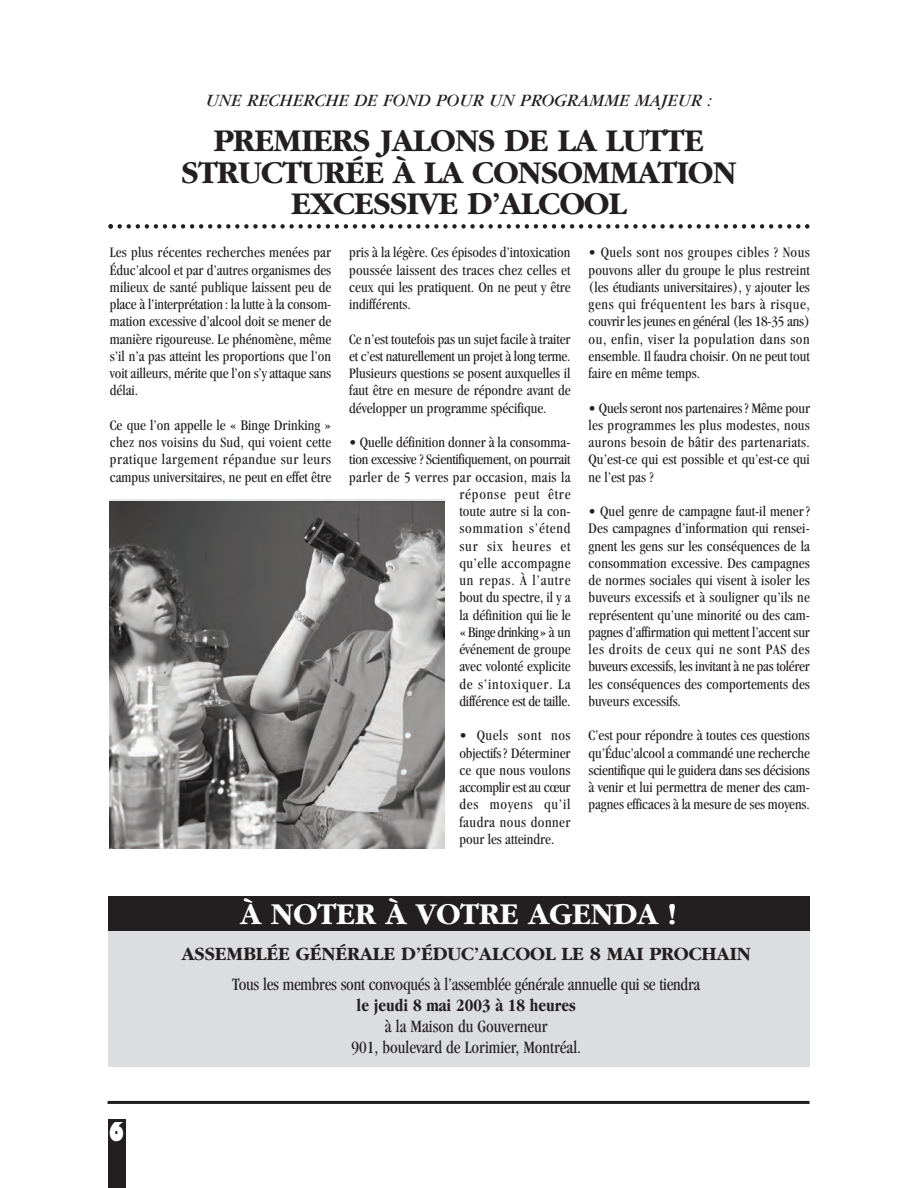
<style>
.page{position:relative;width:918px;height:1188px;background:#fff}
.page>*{position:absolute;margin:0;border:0;box-sizing:border-box;transform-origin:0 0}
.t1{font:700 33px/31.5px "Garamond";letter-spacing:-.015em;color:#231f20;text-align:center}
.t2{font:700 31.5px "Garamond";color:#fff}
.t3{font:800 condensed 25.5px "Gill Sans";color:#fff}
.t4{font:700 19.5px "Garamond";color:#231f20}
.t5{font:condensed 18px/21px "Garamond";letter-spacing:-.015em;color:#231f20;text-align:center;scale:.96 1}
.t6{font:italic 18px "Garamond";color:#231f20}
.t7{font:700 condensed 18px "Garamond";color:#231f20;scale:.96 1}
.t8{font:condensed 15px/17.2px "Garamond";color:#231f20;text-align:justify}
</style>
<div class="page">
<div style="left:108px;top:1119px;width:18px;height:69px;background:#231f20"></div>
<hr style="left:108px;top:1101px;width:702px;height:3px;background:#231f20">
<svg style="left:108px;top:224px;width:701px;height:5px"></svg>
<img style="left:110px;top:502px;width:334px;height:346px">
<div style="left:108px;top:931px;width:701px;height:136px;background:#dcdddf"></div>
<div style="left:108px;top:896px;width:701px;height:35px;background:#231f20"></div>
<p class="t6" style="left:206px;top:94px;width:507px">UNE RECHERCHE DE FOND POUR UN PROGRAMME MAJEUR :</p>
<h1 class="t1" style="left:181px;top:124px;width:557px">PREMIERS JALONS DE LA LUTTE<br>STRUCTURÉE À LA CONSOMMATION<br>EXCESSIVE D’ALCOOL</h1>
<p class="t8" style="left:110px;top:245px;width:223px">Les plus récentes recherches menées par Éduc’alcool et par d’autres organismes des milieux de santé publique laissent peu de place à l’interprétation : la lutte à la consom&shy;mation excessive d’alcool doit se mener de manière rigoureuse. Le phénomène, même s’il n’a pas atteint les proportions que l’on voit ailleurs, mérite que l’on s’y attaque sans délai.</p>
<p class="t8" style="left:110px;top:418px;width:223px">Ce que l’on appelle le « Binge Drinking » chez nos voisins du Sud, qui voient cette pratique largement répandue sur leurs campus universitaires, ne peut en effet être</p>
<p class="t8" style="left:349px;top:245px;width:223px">pris à la légère. Ces épisodes d’intoxication poussée laissent des traces chez celles et ceux qui les pratiquent. On ne peut y être indifférents.</p>
<p class="t8" style="left:349px;top:331px;width:223px">Ce n’est toutefois pas un sujet facile à traiter et c’est naturellement un projet à long terme.<br>Plusieurs questions se posent auxquelles il faut être en mesure de répondre avant de développer un programme spécifique.</p>
<p class="t8" style="left:349px;top:435px;width:223px;text-align:right">• Quelle définition donner à la consomma&shy;tion excessive ? Scientifiquement, on pourrait parler de 5 verres par occasion, mais la réponse peut être<br>toute autre si la con-<br>sommation s’étend<br>sur six heures et<br>qu’elle accompagne<br>un repas. À l’autre<br>bout du spectre, il y a<br>la définition qui lie le<br>« Binge drinking» à un<br>événement de groupe<br>avec volonté explicite<br>de s’intoxiquer. La<br>différence est de taille.</p>
<p class="t8" style="left:459px;top:728px;width:113px">• Quels sont nos objectifs? Déterminer ce que nous voulons accomplir est au cœur des moyens qu’il faudra nous donner pour les atteindre.</p>
<p class="t8" style="left:589px;top:245px;width:223px">• Quels sont nos groupes cibles ? Nous pouvons aller du groupe le plus restreint (les étudiants universitaires), y ajouter les gens qui fréquentent les bars à risque, couvrir les jeunes en général (les 18-35 ans) ou, enfin, viser la population dans son ensemble. Il faudra choisir. On ne peut tout faire en même temps.</p>
<p class="t8" style="left:589px;top:400px;width:223px">• Quels seront nos partenaires? Même pour les programmes les plus modestes, nous aurons besoin de bâtir des partenariats.<br>Qu’est-ce qui est possible et qu’est-ce qui ne l’est pas ?</p>
<p class="t8" style="left:589px;top:504px;width:223px">• Quel genre de campagne faut-il mener?<br>Des campagnes d’information qui rensei&shy;gnent les gens sur les conséquences de la consommation excessive. Des campagnes de normes sociales qui visent à isoler les buveurs excessifs et à souligner qu’ils ne représentent qu’une minorité ou des cam&shy;pagnes d’affirmation qui mettent l’accent sur les droits de ceux qui ne sont PAS des buveurs excessifs, les invitant à ne pas tolérer les conséquences des comportements des buveurs excessifs.</p>
<p class="t8" style="left:589px;top:728px;width:223px">C’est pour répondre à toutes ces questions qu’Éduc’alcool a commandé une recherche scientifique qui le guidera dans ses décisions à venir et lui permettra de mener des cam&shy;pagnes efficaces à la mesure de ses moyens.</p>
<h2 class="t2" style="left:240px;top:894px;width:438px">À NOTER À VOTRE AGENDA !</h2>
<h3 class="t3" style="left:109px;top:1122px;width:16px">6</h3>
<h3 class="t4" style="left:182px;top:941px;width:571px">ASSEMBLÉE GÉNÉRALE D’ÉDUC’ALCOOL LE 8 MAI PROCHAIN</h3>
<p class="t5" style="left:232px;top:975px;width:489px">Tous les membres sont convoqués à l’assemblée générale annuelle qui se tiendra</p>
<p class="t7" style="left:357px;top:998px;width:230px">le jeudi 8 mai 2003 à 18 heures</p>
<p class="t5" style="left:352px;top:1017px;width:241px">à la Maison du Gouverneur<br>901, boulevard de Lorimier, Montréal.</p>
</div>
